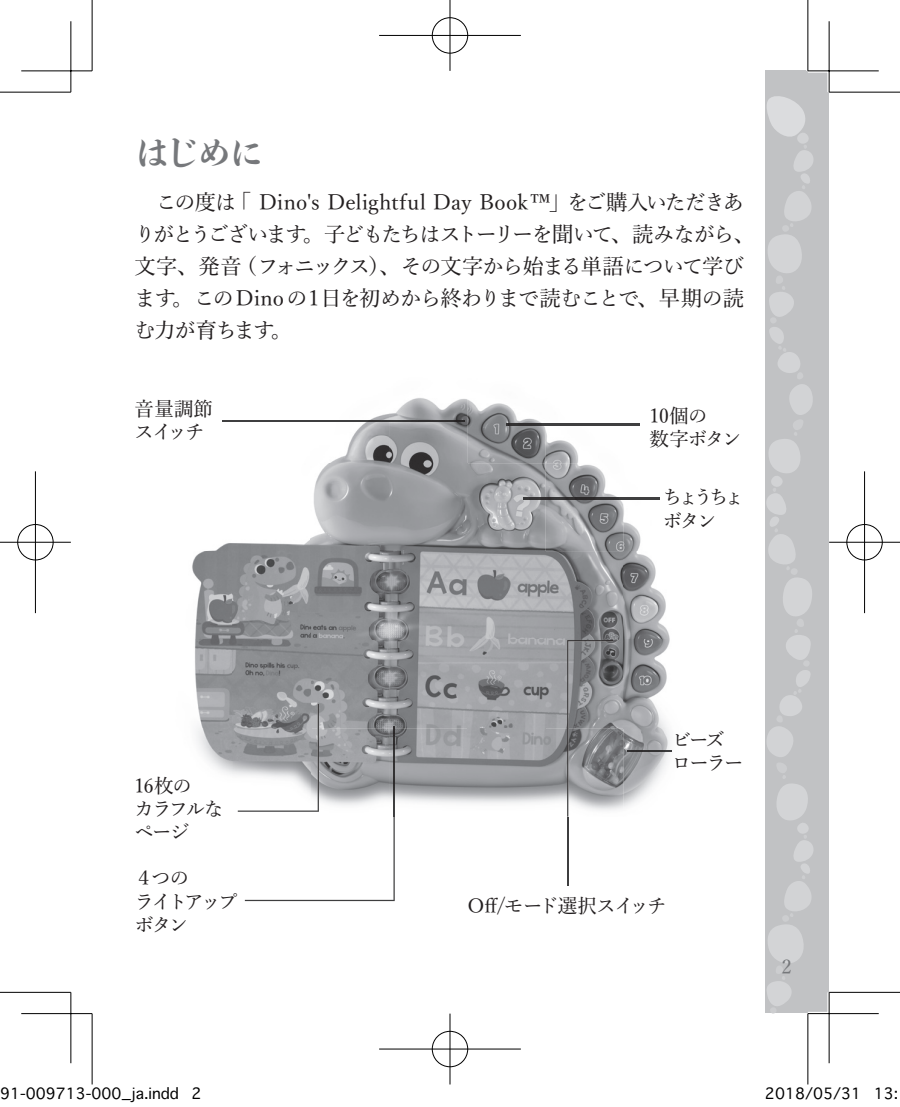
<style>
.page{position:relative;width:900px;height:1107px;background:#fff}
.page>*{position:absolute;margin:0;border:0;box-sizing:border-box;transform-origin:0 0}
.t1{font:800 35.5px "Yu Min";color:#76787b}
.t2{font:500 21.25px "Yu Min";letter-spacing:.01em;color:#231f20}
.t3{font:500 21.25px/32px "Yu Min";letter-spacing:-.075em;color:#231f20}
.t4{font:500 21.25px/32px "Yu Min";letter-spacing:-.025em;color:#231f20}
.t5{font:500 21.25px "Yu Min";letter-spacing:-.09em;color:#231f20}
.t6{font:500 21.25px "Yu Min";letter-spacing:-.055em;color:#231f20}
.t7{font:500 19.5px/23px "Yu Min";letter-spacing:-.1em;color:#231f20}
.t8{font:500 19.5px "Yu Min";letter-spacing:-.05em;color:#231f20}
.t9{font:500 19.5px/23px "Yu Min";letter-spacing:-.08em;color:#231f20}
.t10{font:500 19.5px/23px "Yu Min";letter-spacing:-.125em;color:#231f20}
.t11{font:500 19.5px/23px "Yu Min";letter-spacing:-.2em;color:#231f20}
.t12{font:500 19.5px "Yu Min";color:#76787b}
.t13{font:15px "Osaka";color:#000}
</style>
<div class="page">
<div style="left:765px;top:71px;width:64px;height:942px;background:#c1c2c4"></div>
<svg style="left:766px;top:96px;width:47px;height:917px"></svg>
<img style="left:192px;top:398px;width:478px;height:414px">
<img style="left:222px;top:420px;width:243px;height:1px">
<img style="left:523px;top:498px;width:136px;height:1px">
<img style="left:627px;top:750px;width:45px;height:2px">
<img style="left:506px;top:424px;width:134px;height:1px">
<svg style="left:245px;top:817px;width:150px;height:84px"></svg>
<img style="left:393px;top:726px;width:2px;height:91px">
<img style="left:238px;top:704px;width:81px;height:108px">
<hr style="left:567px;top:817px;width:1px;height:68px;background:#3e3e3f">
<img style="left:567px;top:640px;width:46px;height:177px">
<svg style="left:0;top:91px;width:69px;height:1px"></svg>
<svg style="left:831px;top:91px;width:69px;height:1px"></svg>
<svg style="left:0;top:991px;width:71px;height:1px"></svg>
<svg style="left:829px;top:991px;width:71px;height:1px"></svg>
<svg style="left:91px;top:0;width:1px;height:69px"></svg>
<svg style="left:91px;top:1015px;width:1px;height:69px"></svg>
<svg style="left:806px;top:0;width:3px;height:71px"></svg>
<svg style="left:808px;top:1015px;width:1px;height:69px"></svg>
<svg style="left:21px;top:69px;width:71px;height:3px"></svg>
<svg style="left:808px;top:69px;width:71px;height:4px"></svg>
<hr style="left:808px;top:1012px;width:71px;height:3px;background:#fff">
<svg style="left:69px;top:21px;width:4px;height:71px"></svg>
<svg style="left:69px;top:992px;width:4px;height:71px"></svg>
<svg style="left:827px;top:21px;width:4px;height:71px"></svg>
<svg style="left:827px;top:992px;width:4px;height:71px"></svg>
<hr style="left:0;top:92px;width:71px;height:1px;background:#000">
<hr style="left:829px;top:92px;width:71px;height:1px;background:#000">
<hr style="left:0;top:992px;width:71px;height:1px;background:#000">
<hr style="left:829px;top:992px;width:71px;height:1px;background:#000">
<hr style="left:92px;top:0;width:1px;height:71px;background:#000">
<hr style="left:92px;top:1013px;width:1px;height:71px;background:#000">
<hr style="left:807px;top:0;width:1px;height:71px;background:#000">
<hr style="left:807px;top:1013px;width:1px;height:71px;background:#000">
<hr style="left:21px;top:70px;width:71px;height:1px;background:#000">
<hr style="left:808px;top:70px;width:71px;height:1px;background:#000">
<hr style="left:21px;top:1013px;width:71px;height:1px;background:#000">
<hr style="left:808px;top:1013px;width:71px;height:1px;background:#000">
<hr style="left:70px;top:21px;width:1px;height:71px;background:#000">
<hr style="left:70px;top:992px;width:1px;height:71px;background:#000">
<hr style="left:829px;top:21px;width:1px;height:71px;background:#000">
<hr style="left:829px;top:992px;width:1px;height:71px;background:#000">
<div style="left:431px;top:16px;width:38px;height:39px;border:4px solid #fff;border-radius:50%"></div>
<hr style="left:379px;top:34px;width:142px;height:3px;background:#fff">
<svg style="left:448px;top:0;width:4px;height:71px"></svg>
<div style="left:432px;top:17px;width:36px;height:37px;border:1px solid #000;border-radius:50%"></div>
<hr style="left:379px;top:35px;width:142px;height:1px;background:#000">
<hr style="left:450px;top:0;width:1px;height:71px;background:#000">
<div style="left:431px;top:1029px;width:38px;height:39px;border:4px solid #fff;border-radius:50%"></div>
<svg style="left:379px;top:1047px;width:142px;height:4px"></svg>
<svg style="left:448px;top:1013px;width:4px;height:71px"></svg>
<div style="left:432px;top:1031px;width:36px;height:36px;border:1px solid #000;border-radius:50%"></div>
<hr style="left:379px;top:1048px;width:142px;height:1px;background:#000">
<hr style="left:450px;top:1013px;width:1px;height:71px;background:#000">
<div style="left:16px;top:523px;width:39px;height:39px;border:4px solid #fff;border-radius:50%"></div>
<svg style="left:0;top:540px;width:71px;height:4px"></svg>
<hr style="left:34px;top:471px;width:3px;height:142px;background:#fff">
<div style="left:17px;top:524px;width:37px;height:36px;border:1px solid #000;border-radius:50%"></div>
<hr style="left:0;top:542px;width:71px;height:1px;background:#000">
<hr style="left:35px;top:471px;width:1px;height:142px;background:#000">
<div style="left:845px;top:523px;width:39px;height:39px;border:4px solid #fff;border-radius:50%"></div>
<svg style="left:829px;top:540px;width:71px;height:4px"></svg>
<hr style="left:863px;top:471px;width:3px;height:142px;background:#fff">
<div style="left:846px;top:524px;width:37px;height:36px;border:1px solid #000;border-radius:50%"></div>
<hr style="left:829px;top:542px;width:71px;height:1px;background:#000">
<hr style="left:864px;top:471px;width:1px;height:142px;background:#000">
<h1 class="t1" style="left:135px;top:125px;width:131px">はじめに</h1>
<p class="t6" style="left:156px;top:183px;width:82px">この度は</p>
<p class="t2" style="left:230px;top:183px;width:515px">「 Dino s' Delightful Day Book™」をご購入いただきあ</p>
<p class="t3" style="left:236px;top:216px;width:510px;text-indent:-101px">りがとうございます<br>（フォニックス）、その文字から始まる単語について学び</p>
<p class="t5" style="left:303px;top:214px;width:453px">。子どもたちはストーリーを聞いて、読みながら、</p>
<p class="t4" style="left:172px;top:248px;width:573px;text-indent:-38px">文字、発音<br>。このDinoの1日を初めから終わりまで読むことで、早期の読</p>
<p class="t6" style="left:135px;top:278px;width:43px">ます</p>
<p class="t6" style="left:135px;top:310px;width:142px">む力が育ちます</p>
<p class="t6" style="left:271px;top:310px;width:23px">。</p>
<p class="t7" style="left:135px;top:395px;width:80px">音量調節</p>
<p class="t7" style="left:650px;top:402px;width:60px">10個の</p>
<p class="t7" style="left:135px;top:418px;width:72px">スイッチ</p>
<p class="t7" style="left:650px;top:425px;width:94px">数字ボタン</p>
<p class="t11" style="left:663px;top:484px;width:83px">ちょうちょボタン</p>
<p class="t9" style="left:135px;top:772px;width:90px">16枚の<br>カラフルなページ</p>
<p class="t7" style="left:151px;top:865px;width:40px">つの</p>
<p class="t10" style="left:135px;top:865px;width:105px">４<br>ライトアップボタン</p>
<p class="t13" style="left:0;top:1084px;width:180px">91-009713-000_ja.indd</p>
<p class="t13" style="left:191px;top:1084px;width:12px">2</p>
<p class="t7" style="left:672px;top:726px;width:73px">ビーズローラー</p>
<p class="t8" style="left:468px;top:888px;width:200px">Off/モード選択スイッチ</p>
<p class="t12" style="left:782px;top:949px;width:11px">2</p>
<p class="t13" style="left:765px;top:1084px;width:98px">2018/05/31</p>
<p class="t13" style="left:874px;top:1084px;width:26px">13:</p>
</div>
